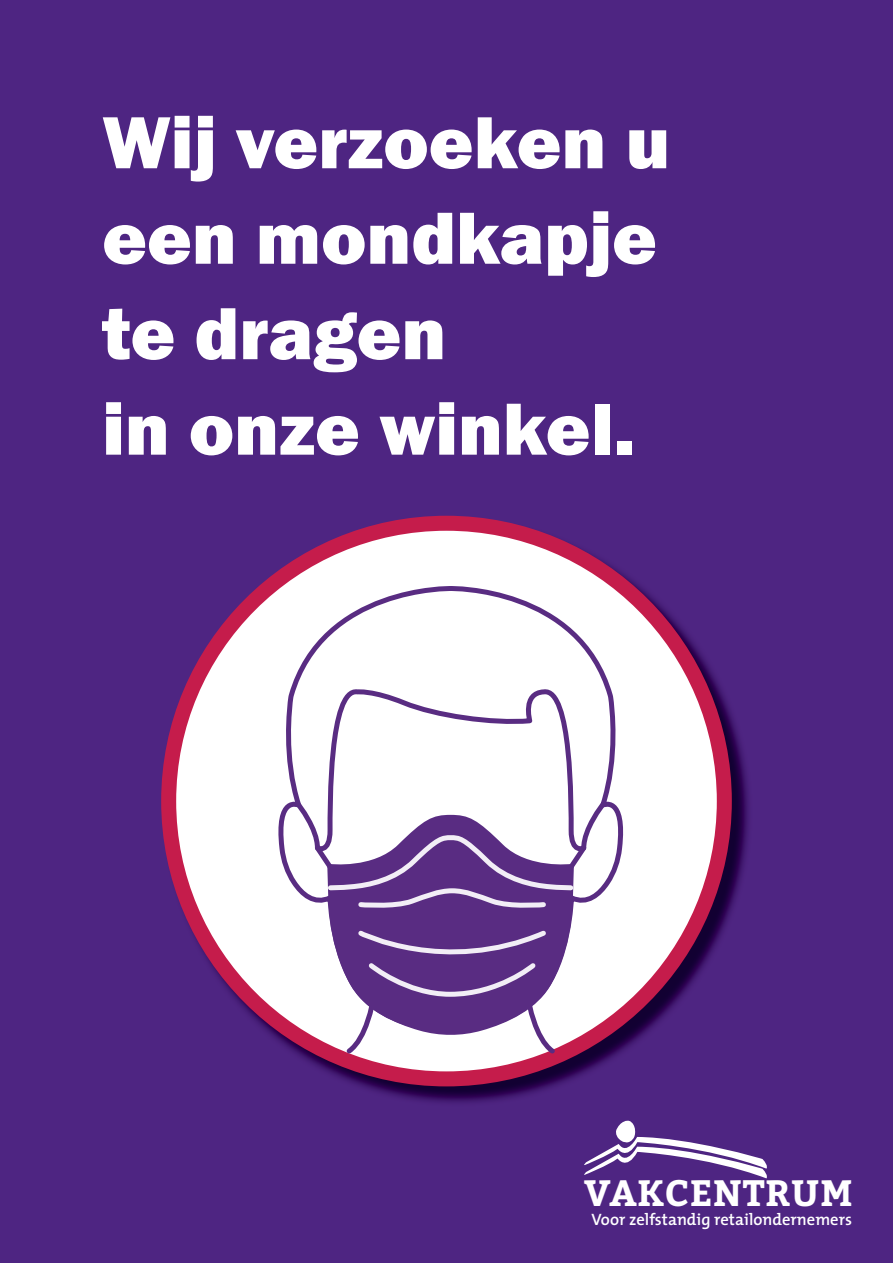
<style>
.page{position:relative;width:893px;height:1263px;background:#4e2582}
.page>*{position:absolute;margin:0;border:0;box-sizing:border-box;transform-origin:0 0}
.t1{font:76.35px/95.4px "Franklin Gothic URW Hea";color:#fff}
.t2{font:700 36.6px "Bitter";letter-spacing:.02em;color:#fff}
.t3{font:600 16.5px "The Mix";color:#fff}
</style>
<div class="page">
<img style="left:164px;top:518px;width:585px;height:585px">
<div style="left:169px;top:523px;width:555px;height:556px;background:#fff;border-radius:50%"></div>
<div style="left:161px;top:516px;width:571px;height:570px;border:15px solid #c51c4b;border-radius:50%"></div>
<svg style="left:276px;top:581px;width:355px;height:455px"></svg>
<svg style="left:294px;top:688px;width:313px;height:166px"></svg>
<svg style="left:322px;top:812px;width:254px;height:228px"></svg>
<svg style="left:342px;top:927px;width:217px;height:131px"></svg>
<svg style="left:310px;top:831px;width:281px;height:83px"></svg>
<svg style="left:584px;top:1121px;width:183px;height:57px"></svg>
<p class="t1" style="left:102px;top:93px;width:569px">Wij verzoeken u een mondkapje te dragen<br>in onze winkel.</p>
<p class="t2" style="left:584px;top:1165px;width:270px">VAKCENTRUM</p>
<p class="t3" style="left:592px;top:1206px;width:262px">Voor zelfstandig retailondernemers</p>
</div>
